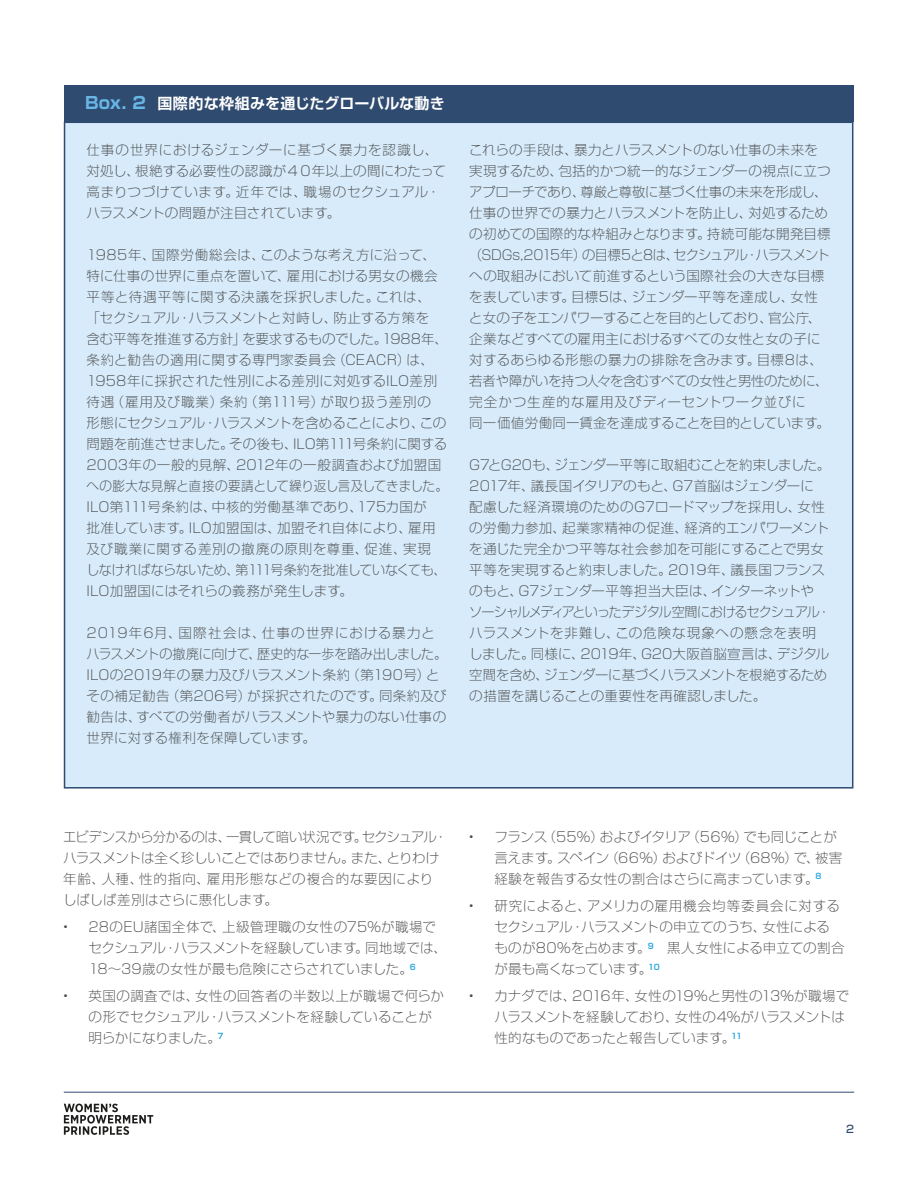
<style>
.page{position:relative;width:918px;height:1188px;background:#fff}
.page>*{position:absolute;margin:0;border:0;box-sizing:border-box;transform-origin:0 0}
.t1{font:700 15px "Shin Go Pro De";letter-spacing:.01em;color:#fff}
.t2{font:300 expanded 13.5px/21px "Shin Go Pro";letter-spacing:.005em;color:#4b4b4a}
.t3{font:300 expanded 13.5px/21px "Shin Go Pro";letter-spacing:.025em;color:#4b4b4a}
.t4{font:500 10.5px "Shin Go Pro";color:#304b70}
.s1{font-family:"Shin Go Pro";font-size:16.5px;color:#68b6e6}
</style>
<div class="page">
<svg style="left:64px;top:1104px;width:89px;height:31px"></svg>
<hr style="left:64px;top:1092px;width:790px;height:1px;background:#304b70">
<div style="left:65px;top:122px;width:788px;height:666px;background:#d7ebfb"></div>
<div style="left:64px;top:85px;width:789px;height:37px;background:#304b70"></div>
<p class="t1" style="left:85px;top:91px;width:361px"><span class="s1">Box. 2</span> 国際的な枠組みを通じたグローバルな動き</p>
<p class="t3" style="left:87px;top:138px;width:361px">仕事の世界におけるジェンダーに基づく暴力を認識し、対処し、根絶する必要性の認識が４０年以上の間にわたって高まりつづけています。近年では、職場のセクシュアル・ハラスメントの問題が注目されています。</p>
<p class="t2" style="left:87px;top:243px;width:363px">1985年、国際労働総会は、このような考え方に沿って、特に仕事の世界に重点を置いて、雇用における男女の機会平等と待遇平等に関する決議を採択しました。これは、<br>「セクシュアル・ハラスメントと対峙し、防止する方策を<br>含む平等を推進する方針」を要求するものでした。1988年、条約と勧告の適用に関する専門家委員会（CEACR）は、<br>1958年に採択された性別による差別に対処するILO差別待遇（雇用及び職業）条約（第111号）が取り扱う差別の<br>形態にセクシュアル・ハラスメントを含めることにより、この問題を前進させました。その後も、ILO第111号条約に関する<br>2003年の一般的見解、2012年の一般調査および加盟国への膨大な見解と直接の要請として繰り返し言及してきました。<br>ILO第111号条約は、中核的労働基準であり、175カ国が<br>批准しています。ILO加盟国は、加盟それ自体により、雇用及び職業に関する差別の撤廃の原則を尊重、促進、実現<br>しなければならないため、第111号条約を批准していなくても、<br>ILO加盟国にはそれらの義務が発生します。</p>
<p class="t2" style="left:87px;top:621px;width:362px">2019年6月、国際社会は、仕事の世界における暴力とハラスメントの撤廃に向けて、歴史的な一歩を踏み出しました。<br>ILOの2019年の暴力及びハラスメント条約（第190号）とその補足勧告（第206号）が採択されたのです。同条約及び勧告は、すべての労働者がハラスメントや暴力のない仕事の世界に対する権利を保障しています。</p>
<p class="t2" style="left:469px;top:138px;width:363px">これらの手段は、暴力とハラスメントのない仕事の未来を実現するため、包括的かつ統一的なジェンダーの視点に立つアプローチであり、尊厳と尊敬に基づく仕事の未来を形成し、仕事の世界での暴力とハラスメントを防止し、対処するための初めての国際的な枠組みとなります。持続可能な開発目標（SDGs,2015年）の目標5と8は、セクシュアル・ハラスメントへの取組みにおいて前進するという国際社会の大きな目標を表しています。目標5は、ジェンダー平等を達成し、女性と女の子をエンパワーすることを目的としており、官公庁、企業などすべての雇用主におけるすべての女性と女の子に対するあらゆる形態の暴力の排除を含みます。目標8は、若者や障がいを持つ人々を含むすべての女性と男性のために、完全かつ生産的な雇用及びディーセントワーク並びに<br>同一価値労働同一賃金を達成することを目的としています。</p>
<p class="t2" style="left:469px;top:453px;width:363px">G7とG20も、ジェンダー平等に取組むことを約束しました。<br>2017年、議長国イタリアのもと、G7首脳はジェンダーに配慮した経済環境のためのG7ロードマップを採用し、女性の労働力参加、起業家精神の促進、経済的エンパワーメントを通じた完全かつ平等な社会参加を可能にすることで男女平等を実現すると約束しました。2019年、議長国フランスのもと、G7ジェンダー平等担当大臣は、インターネットや<br>ソーシャルメディアといったデジタル空間におけるセクシュアル・ハラスメントを非難し、この危険な現象への懸念を表明しました。同様に、2019年、G20大阪首脳宣言は、デジタル空間を含め、ジェンダーに基づくハラスメントを根絶するための措置を講じることの重要性を再確認しました。</p>
<p class="t2" style="left:63px;top:824px;width:386px">エビデンスから分かるのは、一貫して暗い状況です。セクシュアル・ハラスメントは全く珍しいことではありません。また、とりわけ年齢、人種、性的指向、雇用形態などの複合的な要因によりしばしば差別はさらに悪化します。</p>
<p class="t2" style="left:89px;top:915px;width:360px;text-indent:-26px">• 28のEU諸国全体で、上級管理職の女性の75％が職場でセクシュアル・ハラスメントを経験しています。同地域では、<br>18〜39歳の女性が最も危険にさらされていました。<sup>6</sup></p>
<p class="t2" style="left:89px;top:984px;width:357px;text-indent:-26px">• 英国の調査では、女性の回答者の半数以上が職場で何らかの形でセクシュアル・ハラスメントを経験していることが明らかになりました。<sup>7</sup></p>
<p class="t2" style="left:494px;top:824px;width:349px;text-indent:-26px">• フランス（55％）およびイタリア（56％）でも同じことが言えます。スペイン（66％）およびドイツ（68％）で、被害経験を報告する女性の割合はさらに高まっています。<sup>8</sup></p>
<p class="t2" style="left:494px;top:894px;width:352px;text-indent:-26px">• 研究によると、アメリカの雇用機会均等委員会に対するセクシュアル・ハラスメントの申立てのうち、女性によるものが80％を占めます。<sup>9</sup>　黒人女性による申立ての割合が最も高くなっています。<sup>10</sup></p>
<p class="t2" style="left:494px;top:984px;width:356px;text-indent:-26px">• カナダでは、2016年、女性の19％と男性の13％が職場でハラスメントを経験しており、女性の4％がハラスメントは性的なものであったと報告しています。<sup>11</sup></p>
<p class="t4" style="left:846px;top:1120px;width:9px">2</p>
</div>
